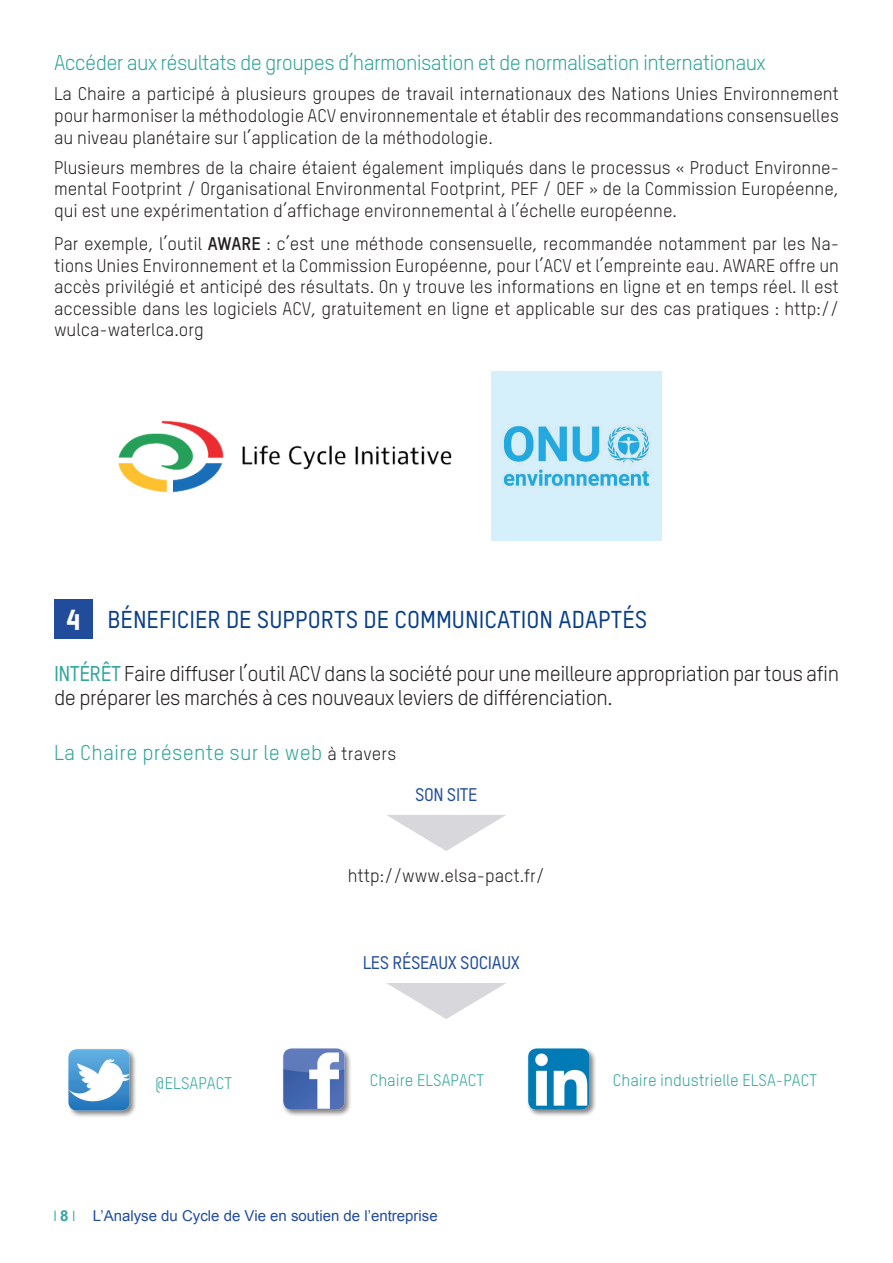
<style>
.page{position:relative;width:893px;height:1263px;background:#fff}
.page>*{position:absolute;margin:0;border:0;box-sizing:border-box;transform-origin:0 0}
.t1{font:500 24px "TSTAR";color:#083e89}
.t2{font:21px/24px "TSTAR";letter-spacing:-.025em;color:#231f20}
.t3{font:21px "TSTAR";letter-spacing:-.03em;color:#30a59c}
.t4{font:21px "TSTAR";letter-spacing:.01em;color:#30a59c}
.t5{font:18px/21.6px "TSTAR";color:#231f20;text-align:justify}
.t6{font:500 18px "TSTAR";letter-spacing:-.02em;color:#214c9b}
.t7{font:16.5px "TSTAR";color:#30a59c}
.t8{font:15px "Arial";color:#214c9b}
.t9{font:700 15px "Arial";color:#30a59c}
.s1{font-weight:700}
.s2{font-family:"TSTAR Headline";font-weight:400;font-size:28.5px;color:#fff}
.s3{font-weight:500;color:#30a59c}
.s4{font-size:18px;color:#231f20}
</style>
<div class="page">
<div style="left:54px;top:599px;width:38px;height:40px;background:#214c9b"></div>
<div style="left:67px;top:1047px;width:70px;height:71px;background:#231f20;opacity:.55"></div>
<img style="left:68px;top:1049px;width:62px;height:61px">
<div style="left:282px;top:1047px;width:70px;height:70px;background:#231f20;opacity:.55"></div>
<img style="left:283px;top:1048px;width:62px;height:62px">
<div style="left:526px;top:1047px;width:71px;height:70px;background:#231f20;opacity:.55"></div>
<img style="left:528px;top:1048px;width:61px;height:62px">
<svg style="left:387px;top:983px;width:119px;height:36px"></svg>
<img style="left:118px;top:420px;width:334px;height:73px">
<img style="left:492px;top:372px;width:169px;height:169px">
<svg style="left:387px;top:815px;width:119px;height:36px"></svg>
<p class="t3" style="left:54px;top:50px;width:713px">Accéder aux résultats de groupes d’harmonisation et de normalisation internationaux</p>
<p class="t5" style="left:54px;top:83px;width:786px">La Chaire a participé à plusieurs groupes de travail internationaux des Nations Unies Environnement pour harmoniser la méthodologie ACV environnementale et établir des recommandations consensuelles au niveau planétaire sur l’application de la méthodologie.</p>
<p class="t5" style="left:54px;top:156px;width:786px">Plusieurs membres de la chaire étaient également impliqués dans le processus « Product Environne&shy;mental Footprint / Organisational Environmental Footprint, PEF / OEF » de la Commission Européenne, qui est une expérimentation d’affichage environnemental à l’échelle européenne.</p>
<p class="t5" style="left:54px;top:233px;width:787px">Par exemple, l’outil <span class="s1">AWARE</span> : c’est une méthode consensuelle, recommandée notamment par les Na&shy;tions Unies Environnement et la Commission Européenne, pour l’ACV et l’empreinte eau. AWARE offre un accès privilégié et anticipé des résultats. On y trouve les informations en ligne et en temps réel. Il est accessible dans les logiciels ACV, gratuitement en ligne et applicable sur des cas pratiques : http:// wulca-waterlca.org</p>
<h1 class="t1" style="left:66px;top:605px;width:116px"><span class="s2">4</span> BÉNEFICIER</h1>
<h1 class="t1" style="left:226px;top:605px;width:45px">DE SUPP</h1>
<h1 class="t1" style="left:308px;top:605px;width:26px">ORTS</h1>
<h1 class="t1" style="left:363px;top:605px;width:100px">DE COMMUNICATI</h1>
<h1 class="t1" style="left:527px;top:605px;width:46px">ON ADAPT</h1>
<h1 class="t1" style="left:622px;top:605px;width:24px">ÉS</h1>
<p class="t2" style="left:54px;top:661px;width:787px"><span class="s3">INTÉRÊT</span> Faire diffuser l’outil ACV dans la société pour une meilleure appropriation par tous afin de préparer les marchés à ces nouveaux leviers de différenciation.</p>
<p class="t4" style="left:54px;top:740px;width:344px">La Chaire présente sur le web <span class="s4">à travers</span></p>
<p class="t6" style="left:415px;top:784px;width:41px">SON SITE</p>
<p class="t5" style="left:348px;top:864px;width:199px">http://www.elsa-pact.fr/</p>
<p class="t6" style="left:363px;top:951px;width:158px">LES RÉSEAUX SOCIAUX</p>
<p class="t7" style="left:155px;top:1073px;width:79px">@ELSAPACT</p>
<p class="t7" style="left:370px;top:1070px;width:116px">Chaire ELSAPACT</p>
<p class="t7" style="left:613px;top:1070px;width:206px">Chaire industrielle ELSA-PACT</p>
<p class="t9" style="left:60px;top:1206px;width:10px">8</p>
<p class="t8" style="left:93px;top:1206px;width:346px">L’Analyse du Cycle de Vie en soutien de l’entreprise</p>
</div>
